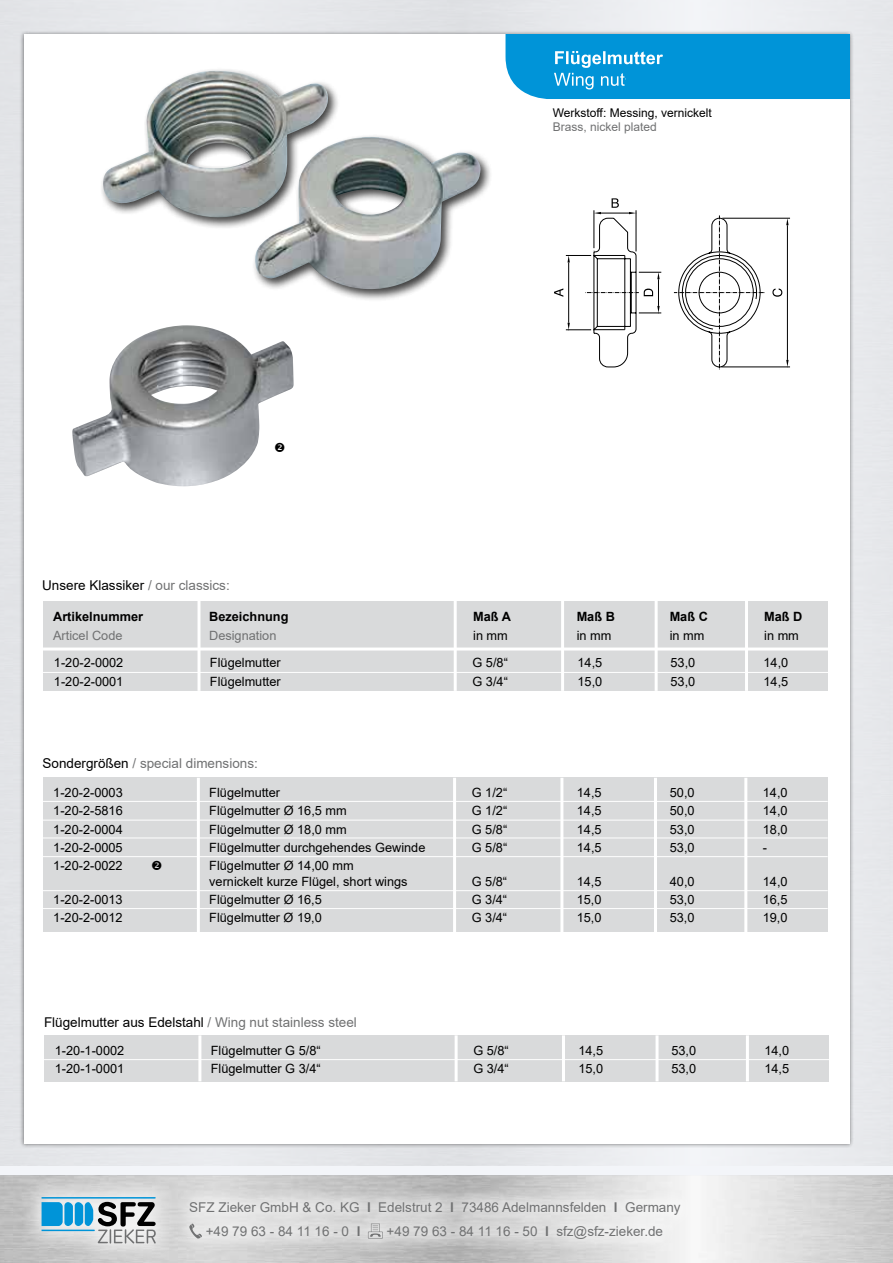
<style>
.page{position:relative;width:893px;height:1263px;background:#fff}
.page>*{position:absolute;margin:0;border:0;box-sizing:border-box;transform-origin:0 0}
.t1{font:13.5px/24px "Arial";color:#707172}
.t2{font:13.5px "Arial";color:#000}
.t3{font:12.75px/15.3px "Arial";color:#000}
.t4{font:700 12.75px "Arial";color:#000}
.t5{font:12.75px "Arial";color:#707172}
.t6{font:12px "Arial";color:#000}
.t7{font:12px "Arial";color:#707172}
.s1{color:#707172}
.s2{color:#000}
.s3{font-weight:700}
</style>
<div class="page">
<div style="left:172px;top:1184px;width:526px;height:73px;background:#fff;opacity:.75"></div>
<svg style="left:189px;top:1223px;width:13px;height:15px"></svg>
<svg style="left:368px;top:1223px;width:15px;height:15px"></svg>
<div style="left:18px;top:1174px;width:160px;height:89px;background:#fff;opacity:.75"></div>
<svg style="left:42px;top:1197px;width:114px;height:46px;background:#89adbe"></svg>
<svg style="left:505px;top:35px;width:344px;height:64px;background:#0e9ada"></svg>
<svg style="left:554px;top:198px;width:236px;height:172px"></svg>
<div style="left:100px;top:67px;width:393px;height:234px;background:#000;opacity:.75"></div>
<img style="left:103px;top:71px;width:378px;height:219px">
<div style="left:43px;top:601px;width:785px;height:89px;background:#d9dadb"></div>
<hr style="left:43px;top:647px;width:785px;height:3px;background:#fff">
<hr style="left:43px;top:672px;width:785px;height:1px;background:#fff">
<hr style="left:198px;top:601px;width:3px;height:90px;background:#fff">
<hr style="left:454px;top:601px;width:3px;height:90px;background:#fff">
<hr style="left:561px;top:601px;width:3px;height:90px;background:#fff">
<hr style="left:655px;top:601px;width:3px;height:90px;background:#fff">
<hr style="left:745px;top:601px;width:3px;height:90px;background:#fff">
<div style="left:44px;top:1035px;width:785px;height:46px;background:#d9dadb"></div>
<hr style="left:44px;top:1059px;width:785px;height:1px;background:#fff">
<hr style="left:198px;top:1035px;width:3px;height:46px;background:#fff">
<hr style="left:455px;top:1035px;width:3px;height:46px;background:#fff">
<hr style="left:562px;top:1035px;width:3px;height:46px;background:#fff">
<hr style="left:655px;top:1035px;width:3px;height:46px;background:#fff">
<hr style="left:746px;top:1035px;width:3px;height:46px;background:#fff">
<div style="left:43px;top:778px;width:784px;height:154px;background:#d9dadb"></div>
<hr style="left:42px;top:837px;width:786px;height:1px;background:#fff">
<hr style="left:197px;top:778px;width:3px;height:154px;background:#fff">
<hr style="left:453px;top:778px;width:3px;height:154px;background:#fff">
<hr style="left:560px;top:778px;width:3px;height:154px;background:#fff">
<hr style="left:654px;top:778px;width:3px;height:154px;background:#fff">
<hr style="left:744px;top:778px;width:3px;height:154px;background:#fff">
<hr style="left:42px;top:801px;width:786px;height:1px;background:#fff">
<hr style="left:42px;top:856px;width:786px;height:1px;background:#fff">
<hr style="left:42px;top:820px;width:786px;height:1px;background:#fff">
<hr style="left:42px;top:890px;width:786px;height:1px;background:#fff">
<hr style="left:42px;top:908px;width:786px;height:1px;background:#fff">
<img style="left:72px;top:325px;width:222px;height:161px">
<svg style="left:275px;top:443px;width:9px;height:9px"></svg>
<p class="t2" style="left:42px;top:576px;width:189px">Unsere Klassiker <span class="s1">/ our classics:</span></p>
<p class="t6" style="left:553px;top:105px;width:160px">Werkstoff: Messing, vernickelt</p>
<p class="t7" style="left:553px;top:119px;width:106px">Brass, nickel plated</p>
<p class="t4" style="left:53px;top:608px;width:91px">Artikelnummer</p>
<p class="t4" style="left:209px;top:608px;width:81px">Bezeichnung</p>
<p class="t4" style="left:473px;top:608px;width:39px">Maß A</p>
<p class="t4" style="left:577px;top:608px;width:40px">Maß B</p>
<p class="t4" style="left:670px;top:608px;width:40px">Maß C</p>
<p class="t4" style="left:764px;top:608px;width:40px">Maß D</p>
<p class="t5" style="left:53px;top:626px;width:71px">Articel Code</p>
<p class="t5" style="left:209px;top:626px;width:69px">Designation</p>
<p class="t3" style="left:473px;top:627px;width:36px">in mm</p>
<p class="t3" style="left:577px;top:627px;width:36px">in mm</p>
<p class="t3" style="left:670px;top:627px;width:36px">in mm</p>
<p class="t3" style="left:764px;top:627px;width:36px">in mm</p>
<p class="t3" style="left:54px;top:655px;width:71px">1-20-2-0002</p>
<p class="t3" style="left:210px;top:655px;width:72px">Flügelmutter</p>
<p class="t3" style="left:472px;top:655px;width:37px">G 5/8“</p>
<p class="t3" style="left:577px;top:655px;width:26px">14,5</p>
<p class="t3" style="left:670px;top:655px;width:26px">53,0</p>
<p class="t3" style="left:763px;top:655px;width:26px">14,0</p>
<p class="t3" style="left:54px;top:673px;width:71px">1-20-2-0001</p>
<p class="t3" style="left:210px;top:673px;width:72px">Flügelmutter</p>
<p class="t3" style="left:472px;top:673px;width:37px">G 3/4“</p>
<p class="t3" style="left:577px;top:673px;width:26px">15,0</p>
<p class="t3" style="left:670px;top:673px;width:26px">53,0</p>
<p class="t3" style="left:763px;top:673px;width:26px">14,5</p>
<p class="t1" style="left:42px;top:751px;width:217px"><span class="s2">Sondergrößen</span> / special dimensions:</p>
<p class="t3" style="left:53px;top:785px;width:71px">1-20-2-0003</p>
<p class="t3" style="left:209px;top:785px;width:72px">Flügelmutter</p>
<p class="t3" style="left:472px;top:785px;width:37px">G 1/2“</p>
<p class="t3" style="left:577px;top:785px;width:26px">14,5</p>
<p class="t3" style="left:670px;top:785px;width:26px">50,0</p>
<p class="t3" style="left:763px;top:785px;width:26px">14,0</p>
<p class="t3" style="left:53px;top:803px;width:71px">1-20-2-5816</p>
<p class="t3" style="left:209px;top:803px;width:139px">Flügelmutter Ø 16,5 mm</p>
<p class="t3" style="left:472px;top:803px;width:37px">G 1/2“</p>
<p class="t3" style="left:577px;top:803px;width:26px">14,5</p>
<p class="t3" style="left:670px;top:803px;width:26px">50,0</p>
<p class="t3" style="left:763px;top:803px;width:26px">14,0</p>
<p class="t3" style="left:53px;top:821px;width:71px">1-20-2-0004</p>
<p class="t3" style="left:209px;top:821px;width:139px">Flügelmutter Ø 18,0 mm</p>
<p class="t3" style="left:472px;top:821px;width:37px">G 5/8“</p>
<p class="t3" style="left:577px;top:821px;width:26px">14,5</p>
<p class="t3" style="left:670px;top:821px;width:26px">53,0</p>
<p class="t3" style="left:763px;top:821px;width:26px">18,0</p>
<p class="t3" style="left:53px;top:840px;width:71px">1-20-2-0005</p>
<p class="t3" style="left:209px;top:840px;width:218px">Flügelmutter durchgehendes Gewinde</p>
<p class="t3" style="left:472px;top:840px;width:37px">G 5/8“</p>
<p class="t3" style="left:577px;top:840px;width:26px">14,5</p>
<p class="t3" style="left:670px;top:840px;width:26px">53,0</p>
<p class="t3" style="left:763px;top:840px;width:6px">-</p>
<p class="t3" style="left:53px;top:858px;width:71px">1-20-2-0022</p>
<p class="t3" style="left:209px;top:858px;width:200px">Flügelmutter Ø 14,00 mm vernickelt kurze Flügel, short wings</p>
<p class="t3" style="left:472px;top:873px;width:37px">G 5/8“</p>
<p class="t3" style="left:577px;top:873px;width:26px">14,5</p>
<p class="t3" style="left:670px;top:873px;width:26px">40,0</p>
<p class="t3" style="left:763px;top:873px;width:26px">14,0</p>
<p class="t3" style="left:53px;top:892px;width:71px">1-20-2-0013</p>
<p class="t3" style="left:209px;top:892px;width:114px">Flügelmutter Ø 16,5</p>
<p class="t3" style="left:472px;top:892px;width:37px">G 3/4“</p>
<p class="t3" style="left:577px;top:892px;width:26px">15,0</p>
<p class="t3" style="left:670px;top:892px;width:26px">53,0</p>
<p class="t3" style="left:763px;top:892px;width:26px">16,5</p>
<p class="t3" style="left:53px;top:910px;width:71px">1-20-2-0012</p>
<p class="t3" style="left:209px;top:910px;width:114px">Flügelmutter Ø 19,0</p>
<p class="t3" style="left:472px;top:910px;width:37px">G 3/4“</p>
<p class="t3" style="left:577px;top:910px;width:26px">15,0</p>
<p class="t3" style="left:670px;top:910px;width:26px">53,0</p>
<p class="t3" style="left:763px;top:910px;width:26px">19,0</p>
<p class="t2" style="left:44px;top:1013px;width:314px">Flügelmutter aus Edelstahl <span class="s1">/ Wing nut stainless steel</span></p>
<p class="t3" style="left:55px;top:1042px;width:71px">1-20-1-0002</p>
<p class="t3" style="left:211px;top:1042px;width:111px">Flügelmutter G 5/8“</p>
<p class="t3" style="left:473px;top:1042px;width:37px">G 5/8“</p>
<p class="t3" style="left:578px;top:1042px;width:26px">14,5</p>
<p class="t3" style="left:671px;top:1042px;width:26px">53,0</p>
<p class="t3" style="left:764px;top:1042px;width:26px">14,0</p>
<p class="t3" style="left:55px;top:1061px;width:71px">1-20-1-0001</p>
<p class="t3" style="left:211px;top:1061px;width:111px">Flügelmutter G 3/4“</p>
<p class="t3" style="left:473px;top:1061px;width:37px">G 3/4“</p>
<p class="t3" style="left:578px;top:1061px;width:26px">15,0</p>
<p class="t3" style="left:671px;top:1061px;width:26px">53,0</p>
<p class="t3" style="left:764px;top:1061px;width:26px">14,5</p>
<p class="t1" style="left:206px;top:1195px;width:477px;text-indent:-16px">SFZ Zieker GmbH &amp; Co. KG <span class="s3">l</span> Edelstrut 2 <span class="s3">l</span> 73486 Adelmannsfelden <span class="s3">l</span> Germany +49 79 63 - 84 11 16 - 0 <span class="s3">l</span></p>
<p class="t1" style="left:387px;top:1219px;width:278px">+49 79 63 - 84 11 16 - 50 <span class="s3">l</span> sfz@sfz-zieker.de</p>
</div>
